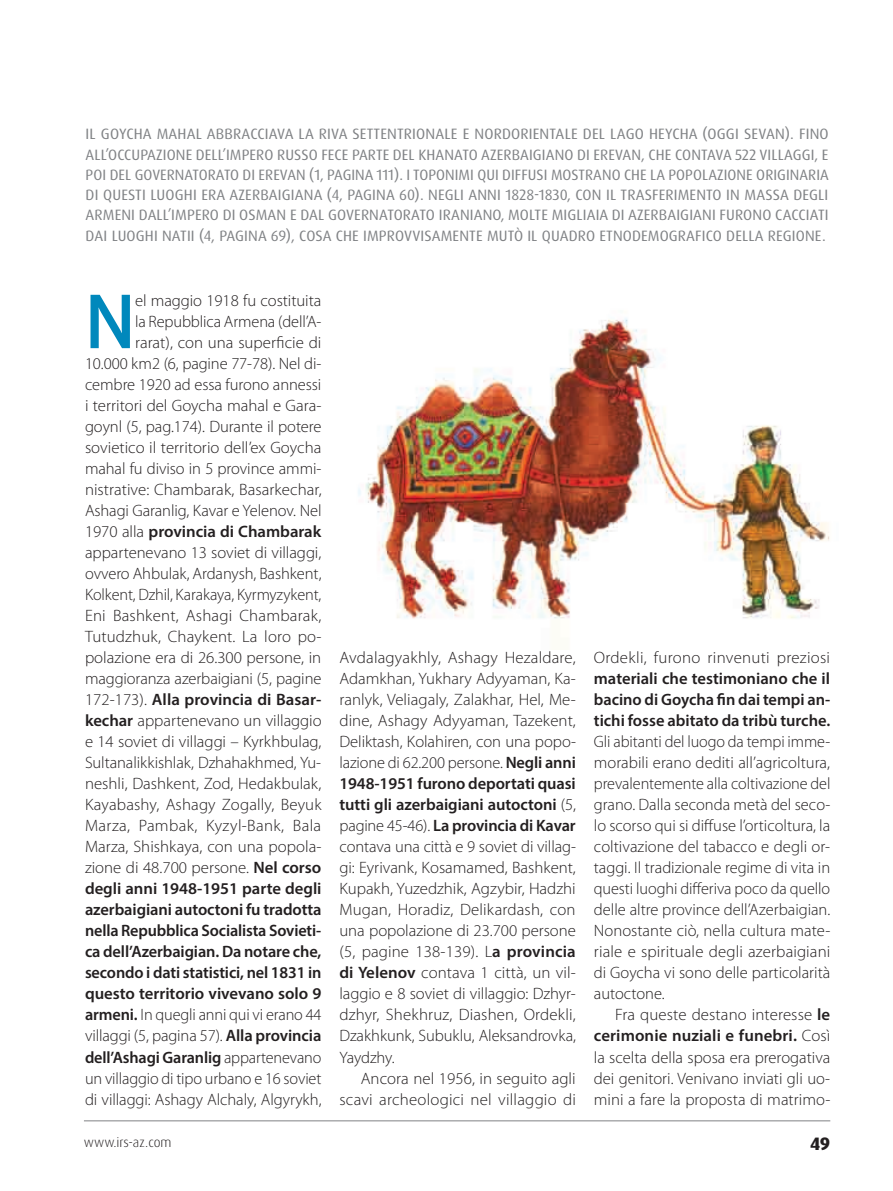
<style>
.page{position:relative;width:893px;height:1191px;background:#fff}
.page>*{position:absolute;margin:0;border:0;box-sizing:border-box;transform-origin:0 0}
.t1{font:500 77.55px "Dax Pro";color:#0088bc}
.t2{font:800 18px "Dax Pro";color:#231f20}
.t3{font:300 16.5px/21px "Myriad Pro";color:#231f20;text-align:justify}
.t4{font:600 16.5px/21px "Myriad Pro";color:#231f20;text-align:justify}
.t5{font:15px/20.2px "Dax Pro";letter-spacing:.01em;color:#808285;text-align:justify}
.t6{font:300 13.5px "Dax Pro";color:#231f20}
.s1{font-weight:600}
</style>
<div class="page">
<hr style="left:84px;top:1120px;width:746px;height:1px;background:#808285">
<img style="left:358px;top:318px;width:472px;height:301px">
<p class="t5" style="left:86px;top:125px;width:745px">IL GOYCHA MAHAL ABBRACCIAVA LA RIVA SETTENTRIONALE E NORDORIENTALE DEL LAGO HEYCHA (OGGI SEVAN). FINO ALL’OCCUPAZIONE DELL’IMPERO RUSSO FECE PARTE DEL KHANATO AZERBAIGIANO DI EREVAN, CHE CONTAVA 522 VILLAGGI, E POI DEL GOVERNATORATO DI EREVAN (1, PAGINA 111). I TOPONIMI QUI DIFFUSI MOSTRANO CHE LA POPOLAZIONE ORIGINARIA DI QUESTI LUOGHI ERA AZERBAIGIANA (4, PAGINA 60). NEGLI ANNI 1828-1830, CON IL TRASFERIMENTO IN MASSA DEGLI ARMENI DALL’IMPERO DI OSMAN E DAL GOVERNATORATO IRANIANO, MOLTE MIGLIAIA DI AZERBAIGIANI FURONO CACCIATI DAI LUOGHI NATII (4, PAGINA 69), COSA CHE IMPROVVISAMENTE MUTÒ IL QUADRO ETNODEMOGRAFICO DELLA REGIONE.</p>
<p class="t3" style="left:85px;top:291px;width:238px;text-align:right">el maggio 1918 fu costituita<br>la Repubblica Armena (dell’A-<br>rarat), con una superficie di<br>10.000 km2 (6, pagine 77-78). Nel di&shy;cembre 1920 ad essa furono annessi i territori del Goycha mahal e Gara&shy;goynl (5, pag.174). Durante il potere sovietico il territorio dell’ex Goycha mahal fu diviso in 5 province ammi&shy;nistrative: Chambarak, Basarkechar, Ashagi Garanlig, Kavar e Yelenov. Nel 1970 alla <span class="s1">provincia di Chambarak </span>appartenevano 13 soviet di villaggi, ovvero Ahbulak, Ardanysh, Bashkent, Kolkent, Dzhil, Karakaya, Kyrmyzykent, Eni Bashkent, Ashagi Chambarak, Tutudzhuk, Chaykent. La loro po&shy;polazione era di 26.300 persone, in maggioranza azerbaigiani (5, pagine 172-173). <span class="s1">Alla provincia di Basar&shy;kechar</span> appartenevano un villaggio e 14 soviet di villaggi – Kyrkhbulag, Sultanalikkishlak, Dzhahakhmed, Yu&shy;neshli, Dashkent, Zod, Hedakbulak, Kayabashy, Ashagy Zogally, Beyuk Marza, Pambak, Kyzyl-Bank, Bala Marza, Shishkaya, con una popola&shy;zione di 48.700 persone. <span class="s1">Nel corso degli anni 1948-1951 parte degli azerbaigiani autoctoni fu tradotta nella Repubblica Socialista Sovieti&shy;ca dell’Azerbaigian. Da notare che, secondo i dati statistici, nel 1831 in questo territorio vivevano solo 9 armeni.</span> In quegli anni qui vi erano 44 villaggi (5, pagina 57). <span class="s1">Alla provincia dell’Ashagi Garanlig</span> appartenevano un villaggio di tipo urbano e 16 soviet di villaggi: Ashagy Alchaly, Algyrykh,</p>
<h1 class="t1" style="left:85px;top:288px;width:52px">N</h1>
<p class="t3" style="left:339px;top:648px;width:238px">Avdalagyakhly, Ashagy Hezaldare, Adamkhan, Yukhary Adyyaman, Ka&shy;ranlyk, Veliagaly, Zalakhar, Hel, Me&shy;dine, Ashagy Adyyaman, Tazekent, Deliktash, Kolahiren, con una popo&shy;lazione di 62.200 persone. <span class="s1">Negli anni 1948-1951 furono deportati quasi tutti gli azerbaigiani autoctoni</span> (5, pagine 45-46). <span class="s1">La provincia di Kavar </span>contava una città e 9 soviet di villag&shy;gi: Eyrivank, Kosamamed, Bashkent, Kupakh, Yuzedzhik, Agzybir, Hadzhi Mugan, Horadiz, Delikardash, con una popolazione di 23.700 persone (5, pagine 138-139). L<span class="s1">a provincia di Yelenov</span> contava 1 città, un vil&shy;laggio e 8 soviet di villaggio: Dzhyr&shy;dzhyr, Shekhruz, Diashen, Ordekli, Dzakhkunk, Subuklu, Aleksandrovka, Yaydzhy.</p>
<p class="t3" style="left:339px;top:1068px;width:238px;text-align:right">Ancora nel 1956, in seguito agli scavi archeologici nel villaggio di</p>
<p class="t3" style="left:594px;top:648px;width:238px">Ordekli, furono rinvenuti preziosi</p>
<p class="t4" style="left:594px;top:669px;width:238px">materiali che testimoniano che il bacino di Goycha fin dai tempi an&shy;tichi fosse abitato da tribù turche.</p>
<p class="t3" style="left:594px;top:732px;width:238px">Gli abitanti del luogo da tempi imme&shy;morabili erano dediti all’agricoltura, prevalentemente alla coltivazione del grano. Dalla seconda metà del seco&shy;lo scorso qui si diffuse l’orticoltura, la coltivazione del tabacco e degli or&shy;taggi. Il tradizionale regime di vita in questi luoghi differiva poco da quello delle altre province dell’Azerbaigian.<br>Nonostante ciò, nella cultura mate&shy;riale e spirituale degli azerbaigiani di Goycha vi sono delle particolarità autoctone.</p>
<p class="t3" style="left:594px;top:1005px;width:238px;text-indent:21px">Fra queste destano interesse <span class="s1">le cerimonie nuziali e funebri.</span> Così la scelta della sposa era prerogativa dei genitori. Venivano inviati gli uo&shy;mini a fare la proposta di matrimo-</p>
<p class="t6" style="left:84px;top:1135px;width:89px">www.irs-az.com</p>
<p class="t2" style="left:810px;top:1135px;width:22px">49</p>
</div>
